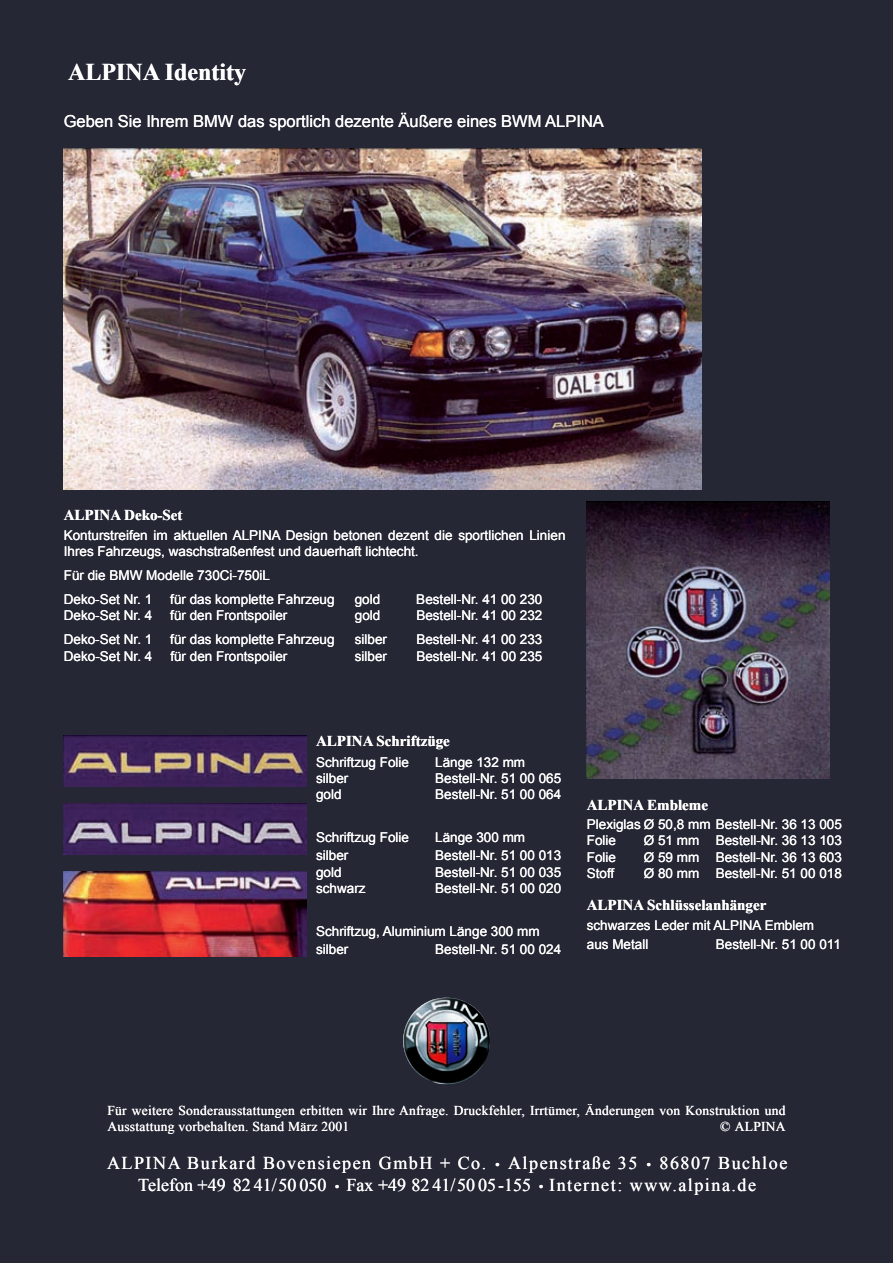
<style>
.page{position:relative;width:893px;height:1263px;background:#262734}
.page>*{position:absolute;margin:0;border:0;box-sizing:border-box;transform-origin:0 0}
.t1{font:700 24px "Times New Roman";color:#fff}
.t2{font:18px/21.6px "Times New Roman";letter-spacing:.085em;color:#fff;text-align:center}
.t3{font:16.5px "Arial";color:#fff}
.t4{font:700 15px "Times New Roman";color:#fff}
.t5{font:13.5px/16.2px "Arial";color:#fff}
.t6{font:13.5px/16.2px "Times New Roman";letter-spacing:.02em;color:#fff}
.s1{font-size:13.5px}
</style>
<div class="page">
<img style="left:64px;top:149px;width:638px;height:340px">
<img style="left:587px;top:502px;width:242px;height:276px">
<img style="left:64px;top:736px;width:242px;height:51px">
<img style="left:64px;top:804px;width:242px;height:51px">
<img style="left:64px;top:872px;width:242px;height:85px">
<img style="left:403px;top:997px;width:87px;height:88px">
<h1 class="t1" style="left:68px;top:55px;width:180px">ALPINA Identity</h1>
<p class="t3" style="left:64px;top:110px;width:542px">Geben Sie Ihrem BMW das sportlich dezente Äußere eines BWM ALPINA</p>
<p class="t4" style="left:64px;top:505px;width:120px">ALPINA Deko-Set</p>
<p class="t5" style="left:64px;top:527px;width:503px">Konturstreifen im aktuellen ALPINA Design betonen dezent die sportlichen Linien<br>Ihres Fahrzeugs, waschstraßenfest und dauerhaft lichtecht.</p>
<p class="t5" style="left:64px;top:564px;width:208px;line-height:24px">Für die BMW Modelle 730Ci-750iL<br>Deko-Set Nr. 1</p>
<p class="t5" style="left:170px;top:591px;width:166px">für das komplette Fahrzeug</p>
<p class="t5" style="left:355px;top:591px;width:27px">gold</p>
<p class="t5" style="left:416px;top:591px;width:128px">Bestell-Nr. 41 00 230</p>
<p class="t5" style="left:64px;top:608px;width:90px">Deko-Set Nr. 4</p>
<p class="t5" style="left:170px;top:608px;width:119px">für den Frontspoiler</p>
<p class="t5" style="left:355px;top:608px;width:27px">gold</p>
<p class="t5" style="left:416px;top:608px;width:128px">Bestell-Nr. 41 00 232</p>
<p class="t5" style="left:64px;top:632px;width:90px">Deko-Set Nr. 1</p>
<p class="t5" style="left:170px;top:632px;width:166px">für das komplette Fahrzeug</p>
<p class="t5" style="left:355px;top:632px;width:34px">silber</p>
<p class="t5" style="left:416px;top:632px;width:128px">Bestell-Nr. 41 00 233</p>
<p class="t5" style="left:64px;top:648px;width:90px">Deko-Set Nr. 4</p>
<p class="t5" style="left:170px;top:648px;width:119px">für den Frontspoiler</p>
<p class="t5" style="left:355px;top:648px;width:34px">silber</p>
<p class="t5" style="left:416px;top:648px;width:128px">Bestell-Nr. 41 00 235</p>
<p class="t4" style="left:316px;top:730px;width:135px">ALPINA Schriftzüge</p>
<p class="t5" style="left:316px;top:754px;width:95px">Schriftzug Folie</p>
<p class="t5" style="left:435px;top:754px;width:92px">Länge 132 mm</p>
<p class="t5" style="left:316px;top:770px;width:34px">silber</p>
<p class="t5" style="left:435px;top:770px;width:128px">Bestell-Nr. 51 00 065</p>
<p class="t5" style="left:316px;top:786px;width:27px">gold</p>
<p class="t5" style="left:435px;top:786px;width:128px">Bestell-Nr. 51 00 064</p>
<p class="t5" style="left:316px;top:830px;width:95px">Schriftzug Folie</p>
<p class="t5" style="left:435px;top:830px;width:92px">Länge 300 mm</p>
<p class="t5" style="left:316px;top:848px;width:34px">silber</p>
<p class="t5" style="left:435px;top:848px;width:128px">Bestell-Nr. 51 00 013</p>
<p class="t5" style="left:316px;top:864px;width:27px">gold</p>
<p class="t5" style="left:435px;top:864px;width:128px">Bestell-Nr. 51 00 035</p>
<p class="t5" style="left:316px;top:880px;width:51px">schwarz</p>
<p class="t5" style="left:435px;top:880px;width:128px">Bestell-Nr. 51 00 020</p>
<p class="t5" style="left:316px;top:922px;width:225px;line-height:18px">Schriftzug, Aluminium Länge 300 mm silber</p>
<p class="t5" style="left:435px;top:941px;width:128px">Bestell-Nr. 51 00 024</p>
<p class="t4" style="left:587px;top:794px;width:123px">ALPINA Embleme</p>
<p class="t5" style="left:587px;top:816px;width:257px">Plexiglas Ø 50,8 mm Bestell-Nr. 36 13 005<br>Folie</p>
<p class="t5" style="left:644px;top:833px;width:200px">Ø 51 mm Bestell-Nr. 36 13 103</p>
<p class="t5" style="left:587px;top:849px;width:31px">Folie</p>
<p class="t5" style="left:644px;top:849px;width:200px">Ø 59 mm Bestell-Nr. 36 13 603</p>
<p class="t5" style="left:587px;top:865px;width:29px">Stoff</p>
<p class="t5" style="left:644px;top:865px;width:200px">Ø 80 mm Bestell-Nr. 51 00 018</p>
<p class="t4" style="left:587px;top:895px;width:181px">ALPINA Schlüsselanhänger</p>
<p class="t5" style="left:587px;top:915px;width:229px;line-height:19.5px">schwarzes Leder mit ALPINA Emblem aus Metall</p>
<p class="t5" style="left:716px;top:936px;width:127px">Bestell-Nr. 51 00 011</p>
<p class="t6" style="left:107px;top:1102px;width:680px">Für weitere Sonderausstattungen erbitten wir Ihre Anfrage. Druckfehler, Irrtümer, Änderungen von Konstruktion und<br>Ausstattung vorbehalten. Stand März 2001</p>
<p class="t6" style="left:720px;top:1118px;width:67px">© ALPINA</p>
<h2 class="t2" style="left:107px;top:1152px;width:682px">ALPINA Burkard Bovensiepen GmbH + Co. <span class="s1">•</span> Alpenstraße 35 <span class="s1">•</span> 86807 Buchloe<br>Telefon +49 8241/50050 <span class="s1">•</span> Fax +49 8241/5005-155 <span class="s1">•</span> Internet: www.alpina.de</h2>
</div>
